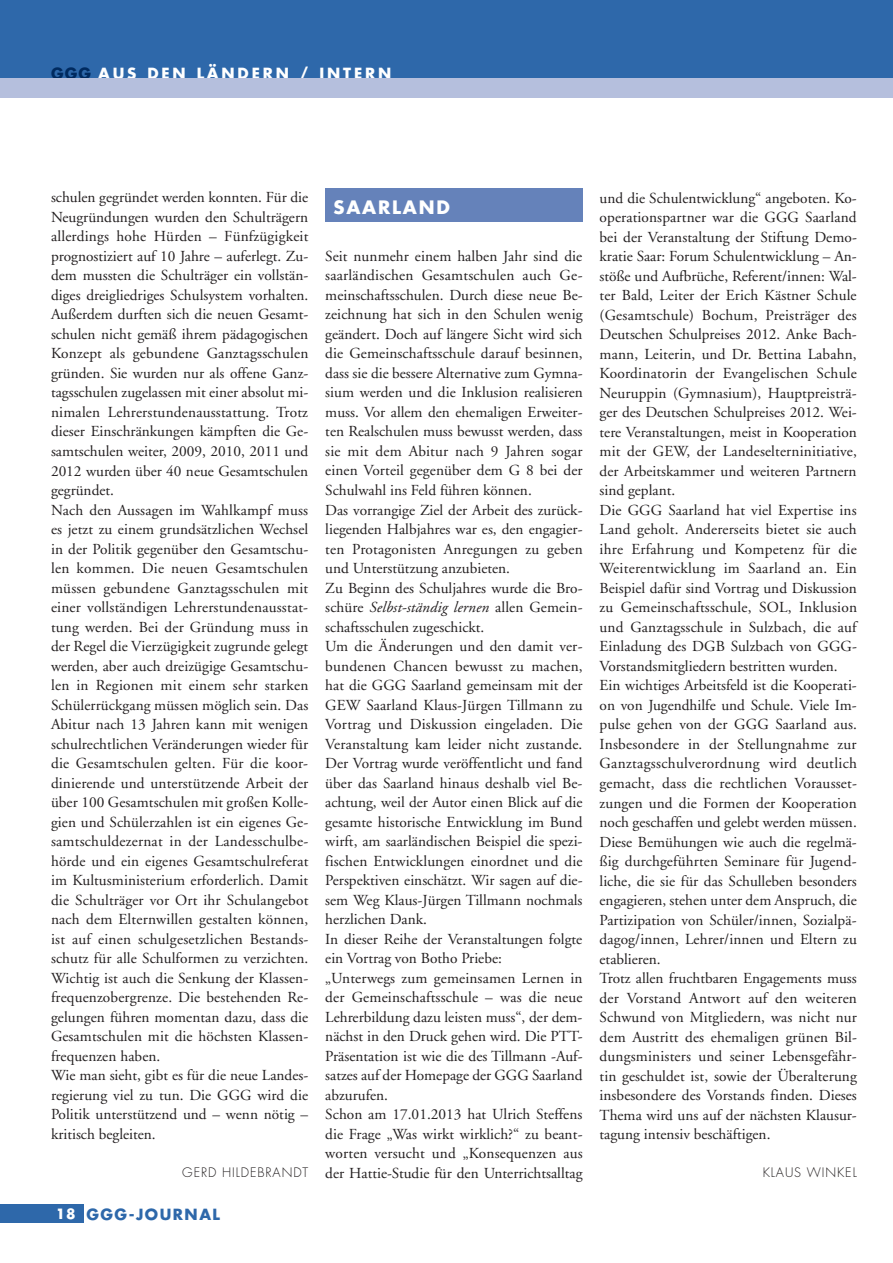
<style>
.page{position:relative;width:893px;height:1263px;background:#fff}
.page>*{position:absolute;margin:0;border:0;box-sizing:border-box;transform-origin:0 0}
.t1{font:700 18px "Futura";letter-spacing:.1em;color:#fff}
.t2{font:15.3px/19.5px "Adobe Garamond";letter-spacing:.005em;color:#231f20}
.t3{font:700 15px "Futura";letter-spacing:.19em;color:#fff}
.t4{font:700 15px "Futura";letter-spacing:.1em;color:#2e68aa}
.t5{font:300 12.75px "Futura";letter-spacing:.07em;color:#231f20}
.s1{color:#002a5f}
.s2{font-size:13.8px;color:#fff}
.s3{font-style:italic}
</style>
<div class="page">
<div style="left:0;top:0;width:893px;height:79px;background:#2e68aa"></div>
<div style="left:0;top:79px;width:893px;height:19px;background:#b5bfdd"></div>
<div style="left:0;top:1204px;width:83px;height:19px;background:#2e68aa"></div>
<div style="left:325px;top:189px;width:258px;height:33px;background:#6582ba"></div>
<p class="t3" style="left:51px;top:63px;width:200px"><span class="s1">GGG</span> AUS DE N LÄNDER</p>
<p class="t3" style="left:276px;top:63px;width:117px">N / INTER N</p>
<p class="t2" style="left:51px;top:188px;width:259px">schulen gegründet werden konnten. Für die Neugründungen wurden den Schulträgern allerdings hohe Hürden – Fünfzügigkeit prognostiziert auf 10 Jahre – auferlegt. Zu&shy;dem mussten die Schulträger ein vollstän&shy;diges dreigliedriges Schulsystem vorhalten.<br>Außerdem durften sich die neuen Gesamt&shy;schulen nicht gemäß ihrem pädagogischen Konzept als gebundene Ganztagsschulen gründen. Sie wurden nur als offene Ganz&shy;tagsschulen zugelassen mit einer absolut mi&shy;nimalen Lehrerstundenausstattung. Trotz dieser Einschränkungen kämpften die Ge&shy;samtschulen weiter, 2009, 2010, 2011 und 2012 wurden über 40 neue Gesamtschulen gegründet.<br>Nach den Aussagen im Wahlkampf muss es jetzt zu einem grundsätzlichen Wechsel in der Politik gegenüber den Gesamtschu&shy;len kommen. Die neuen Gesamtschulen müssen gebundene Ganztagsschulen mit einer vollständigen Lehrerstundenausstat&shy;tung werden. Bei der Gründung muss in der Regel die Vierzügigkeit zugrunde gelegt werden, aber auch dreizügige Gesamtschu&shy;len in Regionen mit einem sehr starken Schülerrückgang müssen möglich sein. Das Abitur nach 13 Jahren kann mit wenigen schulrechtlichen Veränderungen wieder für die Gesamtschulen gelten. Für die koor&shy;dinierende und unterstützende Arbeit der über 100 Gesamtschulen mit großen Kolle&shy;gien und Schülerzahlen ist ein eigenes Ge&shy;samtschuldezernat in der Landesschulbe&shy;hörde und ein eigenes Gesamtschulreferat im Kultusministerium erforderlich. Damit die Schulträger vor Ort ihr Schulangebot nach dem Elternwillen gestalten können, ist auf einen schulgesetzlichen Bestands&shy;schutz für alle Schulformen zu verzichten.<br>Wichtig ist auch die Senkung der Klassen&shy;frequenzobergrenze. Die bestehenden Re&shy;gelungen führen momentan dazu, dass die Gesamtschulen mit die höchsten Klassen&shy;frequenzen haben.<br>Wie man sieht, gibt es für die neue Landes&shy;regierung viel zu tun. Die GGG wird die Politik unterstützend und – wenn nötig – kritisch begleiten.</p>
<p class="t5" style="left:182px;top:1165px;width:127px">GERD HI LDEBRANDT</p>
<p class="t4" style="left:56px;top:1204px;width:166px"><span class="s2">18</span> GGG-JOURNAL</p>
<p class="t1" style="left:333px;top:195px;width:29px">SAAR</p>
<p class="t1" style="left:392px;top:195px;width:58px">LAND</p>
<p class="t2" style="left:325px;top:247px;width:259px">Seit nunmehr einem halben Jahr sind die saarländischen Gesamtschulen auch Ge&shy;meinschaftsschulen. Durch diese neue Be&shy;zeichnung hat sich in den Schulen wenig geändert. Doch auf längere Sicht wird sich die Gemeinschaftsschule darauf besinnen, dass sie die bessere Alternative zum Gymna&shy;sium werden und die Inklusion realisieren muss. Vor allem den ehemaligen Erweiter&shy;ten Realschulen muss bewusst werden, dass sie mit dem Abitur nach 9 Jahren sogar einen Vorteil gegenüber dem G 8 bei der Schulwahl ins Feld führen können.<br>Das vorrangige Ziel der Arbeit des zurück&shy;liegenden Halbjahres war es, den engagier&shy;ten Protagonisten Anregungen zu geben und Unterstützung anzubieten.<br>Zu Beginn des Schuljahres wurde die Bro&shy;schüre <span class="s3">Selbst-ständig lernen</span> allen Gemein&shy;schaftsschulen zugeschickt.<br>Um die Änderungen und den damit ver&shy;bundenen Chancen bewusst zu machen, hat die GGG Saarland gemeinsam mit der GEW Saarland Klaus-Jürgen Tillmann zu Vortrag und Diskussion eingeladen. Die Veranstaltung kam leider nicht zustande.<br>Der Vortrag wurde veröffentlicht und fand über das Saarland hinaus deshalb viel Be&shy;achtung, weil der Autor einen Blick auf die gesamte historische Entwicklung im Bund wirft, am saarländischen Beispiel die spezi&shy;fischen Entwicklungen einordnet und die Perspektiven einschätzt. Wir sagen auf die&shy;sem Weg Klaus-Jürgen Tillmann nochmals herzlichen Dank.<br>In dieser Reihe der Veranstaltungen folgte ein Vortrag von Botho Priebe:<br>„Unterwegs zum gemeinsamen Lernen in der Gemeinschaftsschule – was die neue Lehrerbildung dazu leisten muss“, der dem&shy;nächst in den Druck gehen wird. Die PTT-Präsentation ist wie die des Tillmann -Auf&shy;satzes auf der Homepage der GGG Saarland abzurufen.<br>Schon am 17.01.2013 hat Ulrich Steffens die Frage „Was wirkt wirklich?“ zu beant&shy;worten versucht und „Konsequenzen aus der Hattie-Studie für den Unterrichtsalltag</p>
<p class="t2" style="left:600px;top:188px;width:259px">und die Schulentwicklung“ angeboten. Ko&shy;operationspartner war die GGG Saarland bei der Veranstaltung der Stiftung Demo&shy;kratie Saar: Forum Schulentwicklung – An&shy;stöße und Aufbrüche, Referent/innen: Wal&shy;ter Bald, Leiter der Erich Kästner Schule (Gesamtschule) Bochum, Preisträger des Deutschen Schulpreises 2012. Anke Bach&shy;mann, Leiterin, und Dr. Bettina Labahn, Koordinatorin der Evangelischen Schule Neuruppin (Gymnasium), Hauptpreisträ&shy;ger des Deutschen Schulpreises 2012. Wei&shy;tere Veranstaltungen, meist in Kooperation mit der GEW, der Landeselterninitiative, der Arbeitskammer und weiteren Partnern sind geplant.<br>Die GGG Saarland hat viel Expertise ins Land geholt. Andererseits bietet sie auch ihre Erfahrung und Kompetenz für die Weiterentwicklung im Saarland an. Ein Beispiel dafür sind Vortrag und Diskussion zu Gemeinschaftsschule, SOL, Inklusion und Ganztagsschule in Sulzbach, die auf Einladung des DGB Sulzbach von GGG-Vorstandsmitgliedern bestritten wurden.<br>Ein wichtiges Arbeitsfeld ist die Kooperati&shy;on von Jugendhilfe und Schule. Viele Im&shy;pulse gehen von der GGG Saarland aus.<br>Insbesondere in der Stellungnahme zur Ganztagsschulverordnung wird deutlich gemacht, dass die rechtlichen Vorausset&shy;zungen und die Formen der Kooperation noch geschaffen und gelebt werden müssen.<br>Diese Bemühungen wie auch die regelmä&shy;ßig durchgeführten Seminare für Jugend&shy;liche, die sie für das Schulleben besonders engagieren, stehen unter dem Anspruch, die Partizipation von Schüler/innen, Sozialpä&shy;dagog/innen, Lehrer/innen und Eltern zu etablieren.<br>Trotz allen fruchtbaren Engagements muss der Vorstand Antwort auf den weiteren Schwund von Mitgliedern, was nicht nur dem Austritt des ehemaligen grünen Bil&shy;dungsministers und seiner Lebensgefähr&shy;tin geschuldet ist, sowie der Überalterung insbesondere des Vorstands finden. Dieses Thema wird uns auf der nächsten Klausur&shy;tagung intensiv beschäftigen.</p>
<p class="t5" style="left:763px;top:1165px;width:96px">KLAUS WI NKEL</p>
</div>
